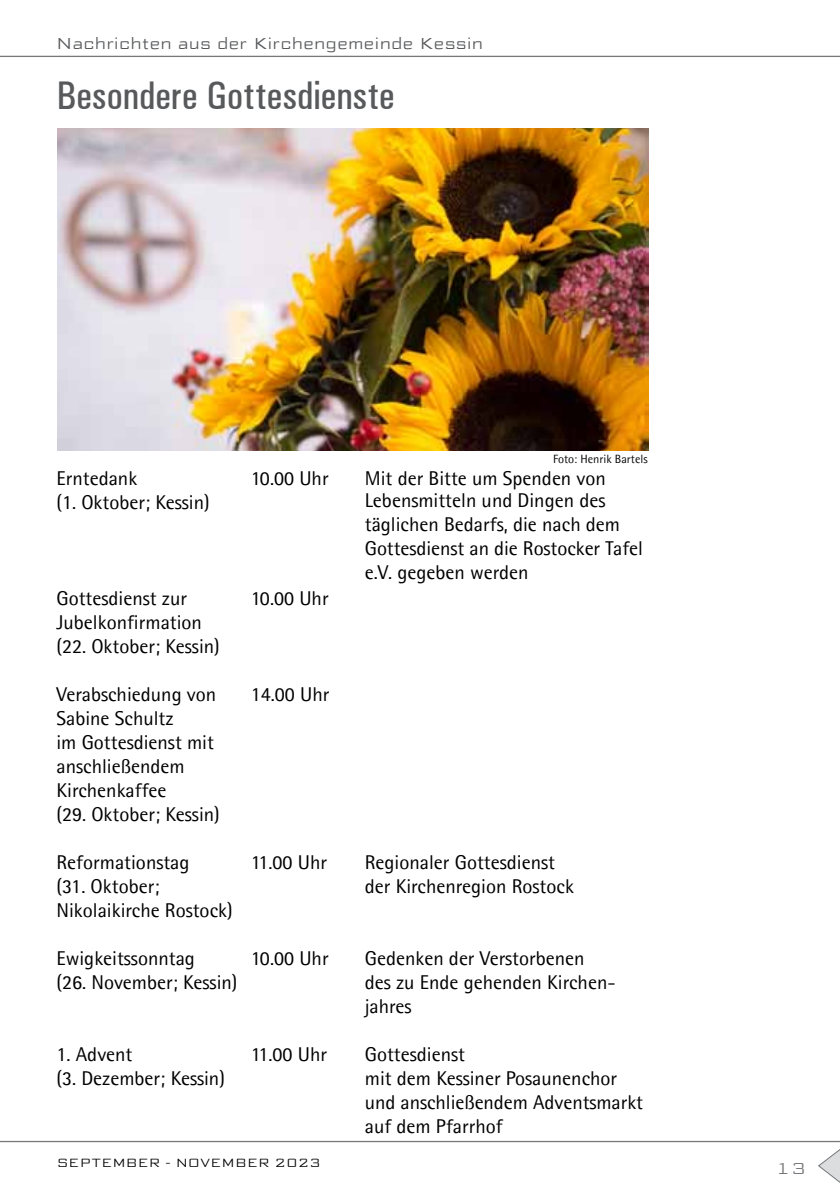
<style>
.page{position:relative;width:840px;height:1191px;background:#fff}
.page>*{position:absolute;margin:0;border:0;box-sizing:border-box;transform-origin:0 0}
.t1{font:500 condensed 40px "Univers";color:#58595b}
.t2{font:20px/24px "Agfa Rotis Semisans";color:#000}
.t3{font:300 16px "Morris Sans Com";color:#58595b}
.t4{font:300 16px "Morris Sans Com";color:#77787b}
.t5{font:300 12px "Morris Sans Com";color:#000}
.t6{font:12px "Agfa Rotis Semisans";color:#0a0a0b}
</style>
<div class="page">
<svg style="left:0;top:1140px;width:839px;height:42px"></svg>
<svg style="left:0;top:55px;width:839px;height:2px;background:#a9a9ab"></svg>
<img style="left:57px;top:129px;width:591px;height:321px">
<p class="t3" style="left:56px;top:33px;width:428px">Nachrichten aus der Kirchengemeinde Kessin</p>
<h1 class="t1" style="left:56px;top:72px;width:339px">Besondere Gottesdienste</h1>
<p class="t6" style="left:552px;top:452px;width:96px">Foto: Henrik Bartels</p>
<p class="t2" style="left:56px;top:466px;width:82px">Erntedank</p>
<p class="t2" style="left:250px;top:466px;width:79px">10.00 Uhr</p>
<p class="t2" style="left:364px;top:466px;width:242px">Mit der Bitte um Spenden von</p>
<p class="t2" style="left:56px;top:490px;width:155px">(1. Oktober; Kessin)</p>
<p class="t2" style="left:364px;top:488px;width:279px">Lebensmitteln und Dingen des täglichen Bedarfs, die nach dem<br>Gottesdienst an die Rostocker Tafel e.V. gegeben werden</p>
<p class="t2" style="left:56px;top:586px;width:132px">Gottesdienst zur</p>
<p class="t2" style="left:250px;top:586px;width:79px">10.00 Uhr</p>
<p class="t2" style="left:56px;top:610px;width:165px">Jubelkonfirmation (22. Oktober; Kessin)</p>
<p class="t2" style="left:56px;top:682px;width:161px">Verabschiedung von</p>
<p class="t2" style="left:250px;top:682px;width:80px">14.00 Uhr</p>
<p class="t2" style="left:56px;top:706px;width:165px">Sabine Schultz<br>im Gottesdienst mit anschließendem<br>Kirchenkaffee<br>(29. Oktober; Kessin)</p>
<p class="t2" style="left:56px;top:850px;width:134px">Reformationstag</p>
<p class="t2" style="left:250px;top:850px;width:78px">11.00 Uhr</p>
<p class="t2" style="left:364px;top:850px;width:192px">Regionaler Gottesdienst</p>
<p class="t2" style="left:56px;top:874px;width:105px">(31. Oktober;</p>
<p class="t2" style="left:364px;top:874px;width:210px">der Kirchenregion Rostock</p>
<p class="t2" style="left:56px;top:898px;width:178px">Nikolaikirche Rostock)</p>
<p class="t2" style="left:56px;top:946px;width:140px">Ewigkeitssonntag</p>
<p class="t2" style="left:250px;top:946px;width:79px">10.00 Uhr</p>
<p class="t2" style="left:364px;top:946px;width:221px">Gedenken der Verstorbenen</p>
<p class="t2" style="left:56px;top:970px;width:182px">(26. November; Kessin)</p>
<p class="t2" style="left:364px;top:970px;width:252px">des zu Ende gehenden Kirchen&shy;jahres</p>
<p class="t2" style="left:56px;top:1042px;width:77px">1. Advent</p>
<p class="t2" style="left:250px;top:1042px;width:78px">11.00 Uhr</p>
<p class="t2" style="left:364px;top:1042px;width:102px">Gottesdienst</p>
<p class="t2" style="left:56px;top:1066px;width:170px">(3. Dezember; Kessin)</p>
<p class="t2" style="left:364px;top:1066px;width:280px">mit dem Kessiner Posaunenchor und anschließendem Adventsmarkt auf dem Pfarrhof</p>
<p class="t5" style="left:57px;top:1154px;width:266px">September - November 2023</p>
<p class="t4" style="left:775px;top:1157px;width:33px">13</p>
</div>
